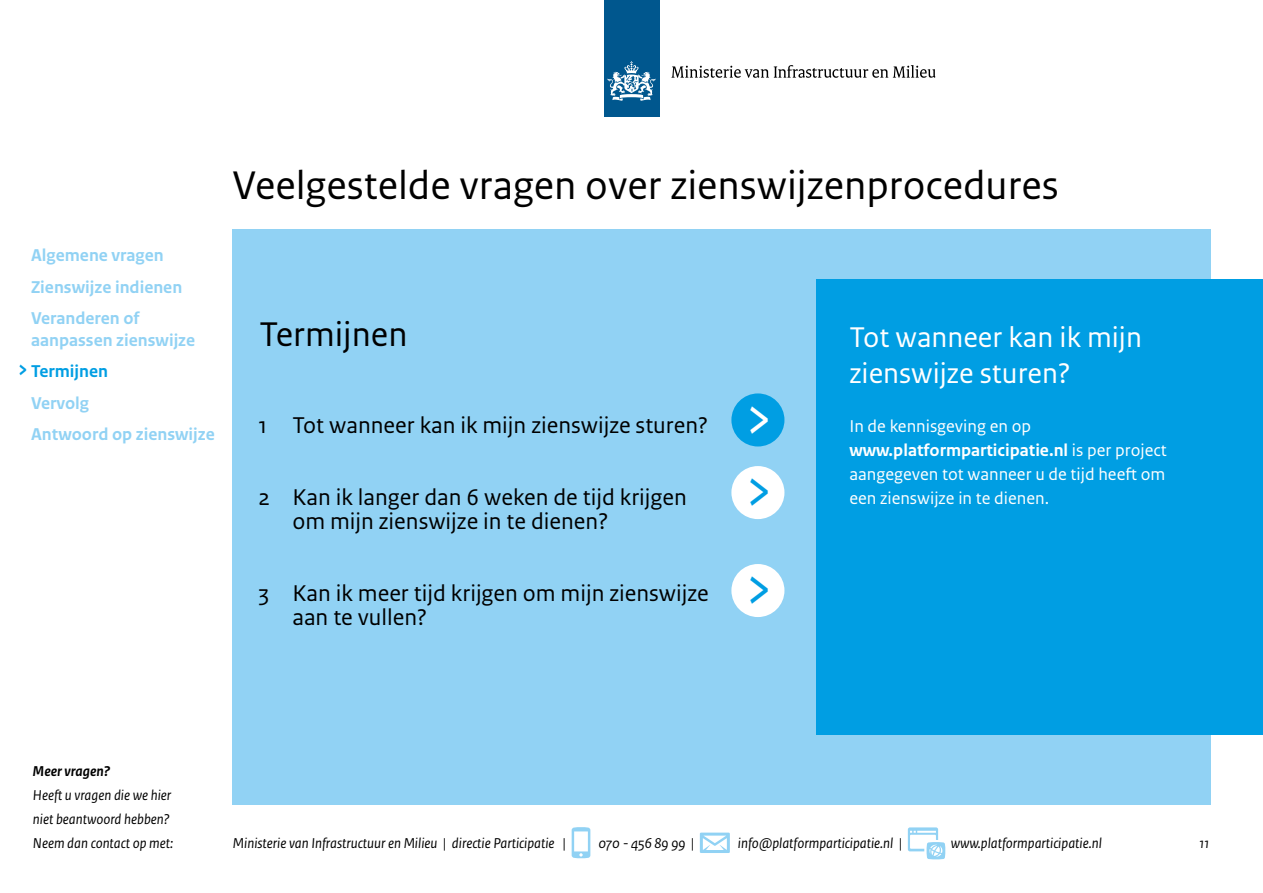
<style>
.page{position:relative;width:1263px;height:893px;background:#fff}
.page>*{position:absolute;margin:0;border:0;box-sizing:border-box;transform-origin:0 0}
._03_RO_Broodtekst_gr{font:63.9px "Rijksoverheid Sans Text";color:#009ee3;scale:.75 1}
._03_RO_Broodtekst_gr-2{font:63.9px "Rijksoverheid Sans Text";color:#fff;scale:.75 1}
._03_RO_Broodtekst_gr-3{font:42px "Rijksoverheid Sans Text";color:#000}
._03_RO_Broodtekst_gr-4{font:36px "Rijksoverheid Sans Text";color:#000}
._03_RO_Broodtekst_gr-5{font:30px/36px "Rijksoverheid Sans Text";color:#fff}
._03_RO_Broodtekst_gr-6{font:24px/24px "Rijksoverheid Sans Text";color:#000}
._03_RO_Broodtekst_gr-7{font:18px/24px "Rijksoverheid Sans Text";color:#fff}
._03_RO_Broodtekst_gr-8{font:700 18px/21.6px "Rijksoverheid Sans Text";color:#91d2f4}
._03_RO_Broodtekst_gr-9{font:700 18px "Rijksoverheid Sans Text";color:#009ee3}
._03_RO_Broodtekst_gr-10{font:italic 15px "Rijksoverheid Sans Text";color:#000}
._03_RO_Broodtekst_gr-11{font:italic 700 15px "Rijksoverheid Sans Text";color:#000}
.s1{font-size:24px}
.s2{font-weight:700}
</style>
<div class="page">
<div style="left:233px;top:229px;width:978px;height:576px;background:#91d2f4"></div>
<div style="left:604px;top:0;width:55px;height:117px;background:#00578e"></div>
<svg style="left:607px;top:61px;width:48px;height:40px"></svg>
<svg style="left:671px;top:65px;width:264px;height:13px"></svg>
<div style="left:816px;top:280px;width:447px;height:455px;background:#009ee3"></div>
<div style="left:731px;top:393px;width:53px;height:53px;background:#009ee3;border-radius:50%"></div>
<div style="left:731px;top:466px;width:53px;height:53px;background:#fff;border-radius:50%"></div>
<div style="left:731px;top:564px;width:53px;height:53px;background:#fff;border-radius:50%"></div>
<svg style="left:572px;top:827px;width:18px;height:31px"></svg>
<svg style="left:700px;top:833px;width:30px;height:20px"></svg>
<svg style="left:908px;top:827px;width:37px;height:32px"></svg>
<p class="_03_RO_Broodtekst_gr-8" style="left:31px;top:245px;width:134px">Algemene vragen</p>
<p class="_03_RO_Broodtekst_gr-8" style="left:31px;top:276px;width:153px">Zienswijze indienen</p>
<p class="_03_RO_Broodtekst_gr-8" style="left:31px;top:308px;width:166px">Veranderen of aanpassen zienswijze</p>
<p class="_03_RO_Broodtekst_gr-9" style="left:18px;top:361px;width:92px"><span class="s1">&gt;</span> Termijnen</p>
<p class="_03_RO_Broodtekst_gr-8" style="left:31px;top:392px;width:59px">Vervolg</p>
<p class="_03_RO_Broodtekst_gr-8" style="left:31px;top:424px;width:185px">Antwoord op zienswijze</p>
<p class="_03_RO_Broodtekst_gr-3" style="left:233px;top:161px;width:828px">Veelgestelde vragen over zienswijzenprocedures</p>
<p class="_03_RO_Broodtekst_gr-4" style="left:259px;top:314px;width:150px">Termijnen</p>
<p class="_03_RO_Broodtekst_gr-6" style="left:258px;top:413px;width:451px">1 Tot wanneer kan ik mijn zienswijze sturen?</p>
<p class="_03_RO_Broodtekst_gr-6" style="left:292px;top:485px;width:396px;text-indent:-34px">2 Kan ik langer dan 6 weken de tijd krijgen om mijn zienswijze in te dienen?</p>
<p class="_03_RO_Broodtekst_gr-6" style="left:292px;top:581px;width:418px;text-indent:-34px">3 Kan ik meer tijd krijgen om mijn zienswijze aan te vullen?</p>
<p class="_03_RO_Broodtekst_gr-2" style="left:746px;top:381px;width:35px">&gt;</p>
<p class="_03_RO_Broodtekst_gr" style="left:746px;top:454px;width:35px">&gt;</p>
<p class="_03_RO_Broodtekst_gr" style="left:746px;top:552px;width:35px">&gt;</p>
<p class="_03_RO_Broodtekst_gr-5" style="left:849px;top:320px;width:294px">Tot wanneer kan ik mijn zienswijze sturen?</p>
<p class="_03_RO_Broodtekst_gr-7" style="left:849px;top:415px;width:319px">In de kennisgeving en op <span class="s2">www.platformparticipatie.nl</span> is per project aangegeven tot wanneer u de tijd heeft om een zienswijze in te dienen.</p>
<p class="_03_RO_Broodtekst_gr-11" style="left:33px;top:762px;width:79px">Meer vragen?</p>
<p class="_03_RO_Broodtekst_gr-10" style="left:33px;top:787px;width:140px">Heeft u vragen die we hier</p>
<p class="_03_RO_Broodtekst_gr-10" style="left:33px;top:811px;width:138px">niet beantwoord hebben?</p>
<p class="_03_RO_Broodtekst_gr-10" style="left:33px;top:835px;width:142px">Neem dan contact op met:</p>
<p class="_03_RO_Broodtekst_gr-10" style="left:233px;top:834px;width:335px">Ministerie van Infrastructuur en Milieu | directie Participatie |</p>
<p class="_03_RO_Broodtekst_gr-10" style="left:598px;top:834px;width:98px">070 - 456 89 99 |</p>
<p class="_03_RO_Broodtekst_gr-10" style="left:738px;top:834px;width:166px">info@platformparticipatie.nl |</p>
<p class="_03_RO_Broodtekst_gr-10" style="left:951px;top:834px;width:153px">www.platformparticipatie.nl</p>
<p class="_03_RO_Broodtekst_gr-10" style="left:1199px;top:835px;width:11px">11</p>
</div>
